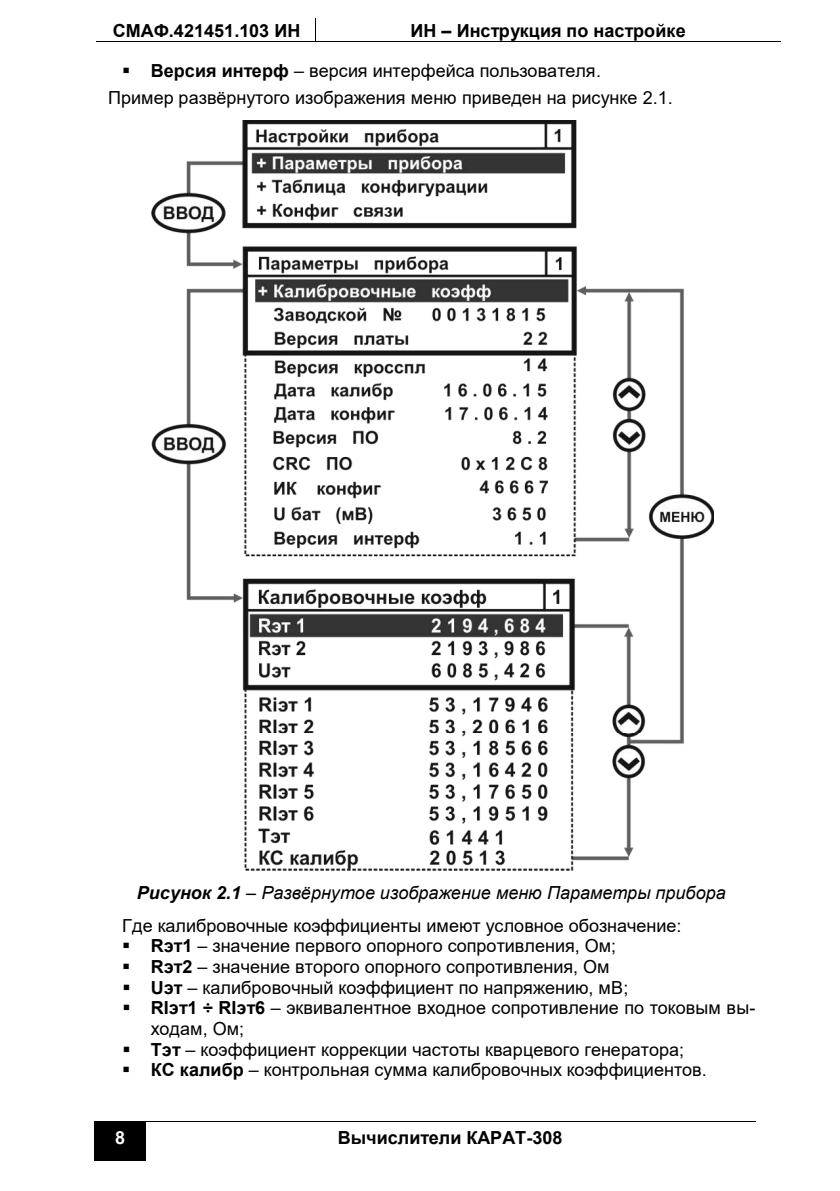
<style>
.page{position:relative;width:840px;height:1191px;background:#fff}
.page>*{position:absolute;margin:0;border:0;box-sizing:border-box;transform-origin:0 0}
.t1{font:18px/27.2px "Arial";color:#000}
.t2{font:700 18px "Arial";color:#000}
.t3{font:700 18px "Arial";color:#fff}
.s1{font-weight:700}
.s2{font-weight:700;font-style:italic}
.s3{font-style:italic}
</style>
<div class="page">
<hr style="left:96px;top:41px;width:219px;height:1px;background:#000">
<svg style="left:315px;top:18px;width:1px;height:24px"></svg>
<hr style="left:316px;top:41px;width:464px;height:1px;background:#000">
<div style="left:96px;top:1121px;width:49px;height:39px;background:#000"></div>
<hr style="left:146px;top:1121px;width:609px;height:1px;background:#000">
<hr style="left:95px;top:1127px;width:1px;height:33px;background:#000">
<hr style="left:96px;top:1160px;width:49px;height:1px;background:#000">
<hr style="left:145px;top:1127px;width:1px;height:33px;background:#000">
<img style="left:152px;top:120px;width:561px;height:750px">
<p class="t2" style="left:113px;top:18px;width:189px">СМАФ.421451.103 ИН</p>
<p class="t2" style="left:410px;top:18px;width:276px">ИН – Инструкция по настройке</p>
<p class="t1" style="left:108px;top:57px;width:566px;text-indent:14px">▪ <span class="s1">Версия интерф</span> – версия интерфейса пользователя.<br>Пример развёрнутого изображения меню приведен на рисунке 2.1.</p>
<p class="t1" style="left:122px;top:876px;width:604px;line-height:32.8px;text-indent:15px"><span class="s2">Рисунок 2.1</span> <span class="s3">– Развёрнутое изображение меню Параметры прибора<br></span>Где калибровочные коэффициенты имеют условное обозначение:</p>
<p class="t1" style="left:122px;top:932px;width:495px">▪ <span class="s1">Rэт1</span> – значение первого опорного сопротивления, Ом;</p>
<p class="t1" style="left:122px;top:952px;width:488px">▪ <span class="s1">Rэт2</span> – значение второго опорного сопротивления, Ом</p>
<p class="t1" style="left:122px;top:973px;width:507px">▪ <span class="s1">Uэт</span> – калибровочный коэффициент по напряжению, мВ;</p>
<p class="t1" style="left:151px;top:997px;width:605px;line-height:21.2px;text-indent:-29px">▪ <span class="s1">RIэт1 ÷ RIэт6</span> – эквивалентное входное сопротивление по токовым вы&shy;ходам, Ом;</p>
<p class="t1" style="left:122px;top:1035px;width:563px">▪ <span class="s1">Тэт</span> – коэффициент коррекции частоты кварцевого генератора;</p>
<p class="t1" style="left:122px;top:1056px;width:585px">▪ <span class="s1">КС калибр</span> – контрольная сумма калибровочных коэффициентов.</p>
<p class="t3" style="left:115px;top:1124px;width:12px">8</p>
<p class="t2" style="left:338px;top:1124px;width:226px">Вычислители КАРАТ-308</p>
</div>
